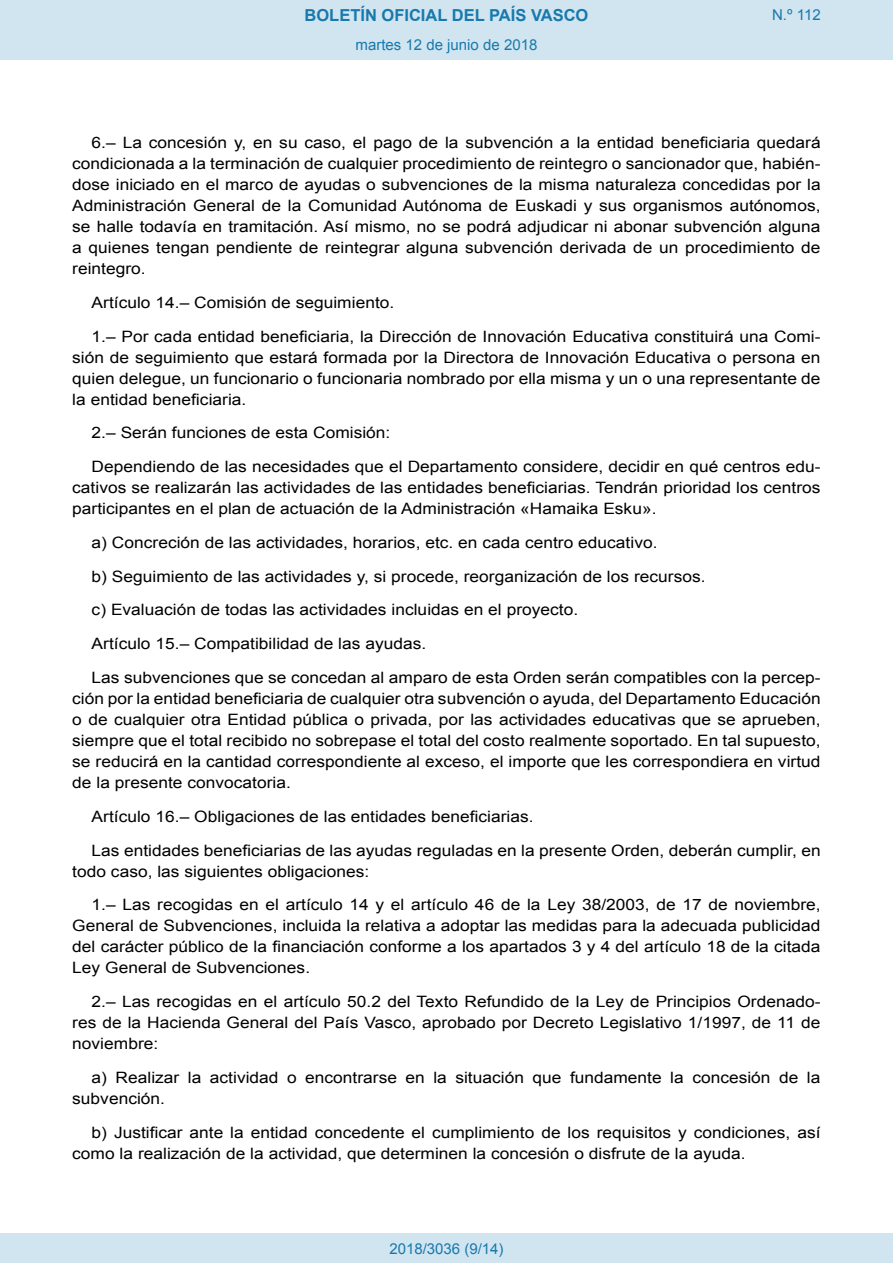
<style>
.page{position:relative;width:893px;height:1263px;background:#fff}
.page>*{position:absolute;margin:0;border:0;box-sizing:border-box;transform-origin:0 0}
.t1{font:700 16.5px "Arial";color:#1879ad}
.BOPVDetalle{font:15.6px/21px "Arial";color:#000;text-align:justify;scale:1.11 1}
.Paginacion_Centro{font:15px "Arial";color:#1879ad}
</style>
<div class="page">
<div style="left:0;top:0;width:893px;height:60px;background:#d0e5f0"></div>
<div style="left:0;top:1233px;width:893px;height:30px;background:#d0e5f0"></div>
<p class="t1" style="left:305px;top:4px;width:285px">BOLETÍN OFICIAL DEL PAÍS VASCO</p>
<p class="Paginacion_Centro" style="left:356px;top:35px;width:183px">martes 12 de junio de 2018</p>
<p class="Paginacion_Centro" style="left:772px;top:5px;width:50px">N.º 112</p>
<p class="BOPVDetalle" style="left:72px;top:132px;width:676px;text-indent:19px">6.– La concesión y, en su caso, el pago de la subvención a la entidad beneficiaria quedará condicionada a la terminación de cualquier procedimiento de reintegro o sancionador que, habién&shy;dose iniciado en el marco de ayudas o subvenciones de la misma naturaleza concedidas por la Administración General de la Comunidad Autónoma de Euskadi y sus organismos autónomos, se halle todavía en tramitación. Así mismo, no se podrá adjudicar ni abonar subvención alguna a quienes tengan pendiente de reintegrar alguna subvención derivada de un procedimiento de reintegro.</p>
<p class="BOPVDetalle" style="left:92px;top:292px;width:274px">Artículo 14.– Comisión de seguimiento.</p>
<p class="BOPVDetalle" style="left:72px;top:326px;width:676px;text-indent:19px">1.– Por cada entidad beneficiaria, la Dirección de Innovación Educativa constituirá una Comi&shy;sión de seguimiento que estará formada por la Directora de Innovación Educativa o persona en quien delegue, un funcionario o funcionaria nombrado por ella misma y un o una representante de la entidad beneficiaria.</p>
<p class="BOPVDetalle" style="left:92px;top:423px;width:271px">2.– Serán funciones de esta Comisión:</p>
<p class="BOPVDetalle" style="left:72px;top:456px;width:676px;text-indent:19px">Dependiendo de las necesidades que el Departamento considere, decidir en qué centros edu&shy;cativos se realizarán las actividades de las entidades beneficiarias. Tendrán prioridad los centros participantes en el plan de actuación de la Administración «Hamaika Esku».</p>
<p class="BOPVDetalle" style="left:92px;top:532px;width:511px">a) Concreción de las actividades, horarios, etc. en cada centro educativo.</p>
<p class="BOPVDetalle" style="left:92px;top:566px;width:555px">b) Seguimiento de las actividades y, si procede, reorganización de los recursos.</p>
<p class="BOPVDetalle" style="left:92px;top:600px;width:440px">c) Evaluación de todas las actividades incluidas en el proyecto.</p>
<p class="BOPVDetalle" style="left:92px;top:633px;width:303px">Artículo 15.– Compatibilidad de las ayudas.</p>
<p class="BOPVDetalle" style="left:72px;top:667px;width:676px;text-indent:19px">Las subvenciones que se concedan al amparo de esta Orden serán compatibles con la percep&shy;ción por la entidad beneficiaria de cualquier otra subvención o ayuda, del Departamento Educación o de cualquier otra Entidad pública o privada, por las actividades educativas que se aprueben, siempre que el total recibido no sobrepase el total del costo realmente soportado. En tal supuesto, se reducirá en la cantidad correspondiente al exceso, el importe que les correspondiera en virtud de la presente convocatoria.</p>
<p class="BOPVDetalle" style="left:92px;top:806px;width:400px">Artículo 16.– Obligaciones de las entidades beneficiarias.</p>
<p class="BOPVDetalle" style="left:72px;top:840px;width:676px;text-indent:19px">Las entidades beneficiarias de las ayudas reguladas en la presente Orden, deberán cumplir, en todo caso, las siguientes obligaciones:</p>
<p class="BOPVDetalle" style="left:72px;top:894px;width:676px;text-indent:19px">1.– Las recogidas en el artículo 14 y el artículo 46 de la Ley 38/2003, de 17 de noviembre, General de Subvenciones, incluida la relativa a adoptar las medidas para la adecuada publicidad del carácter público de la financiación conforme a los apartados 3 y 4 del artículo 18 de la citada Ley General de Subvenciones.</p>
<p class="BOPVDetalle" style="left:72px;top:991px;width:676px;text-indent:19px">2.– Las recogidas en el artículo 50.2 del Texto Refundido de la Ley de Principios Ordenado&shy;res de la Hacienda General del País Vasco, aprobado por Decreto Legislativo 1/1997, de 11 de noviembre:</p>
<p class="BOPVDetalle" style="left:72px;top:1067px;width:675px;text-indent:19px">a) Realizar la actividad o encontrarse en la situación que fundamente la concesión de la subvención.</p>
<p class="BOPVDetalle" style="left:72px;top:1122px;width:676px;text-indent:19px">b) Justificar ante la entidad concedente el cumplimiento de los requisitos y condiciones, así como la realización de la actividad, que determinen la concesión o disfrute de la ayuda.</p>
<p class="Paginacion_Centro" style="left:389px;top:1238px;width:116px">2018/3036 (9/14)</p>
</div>
